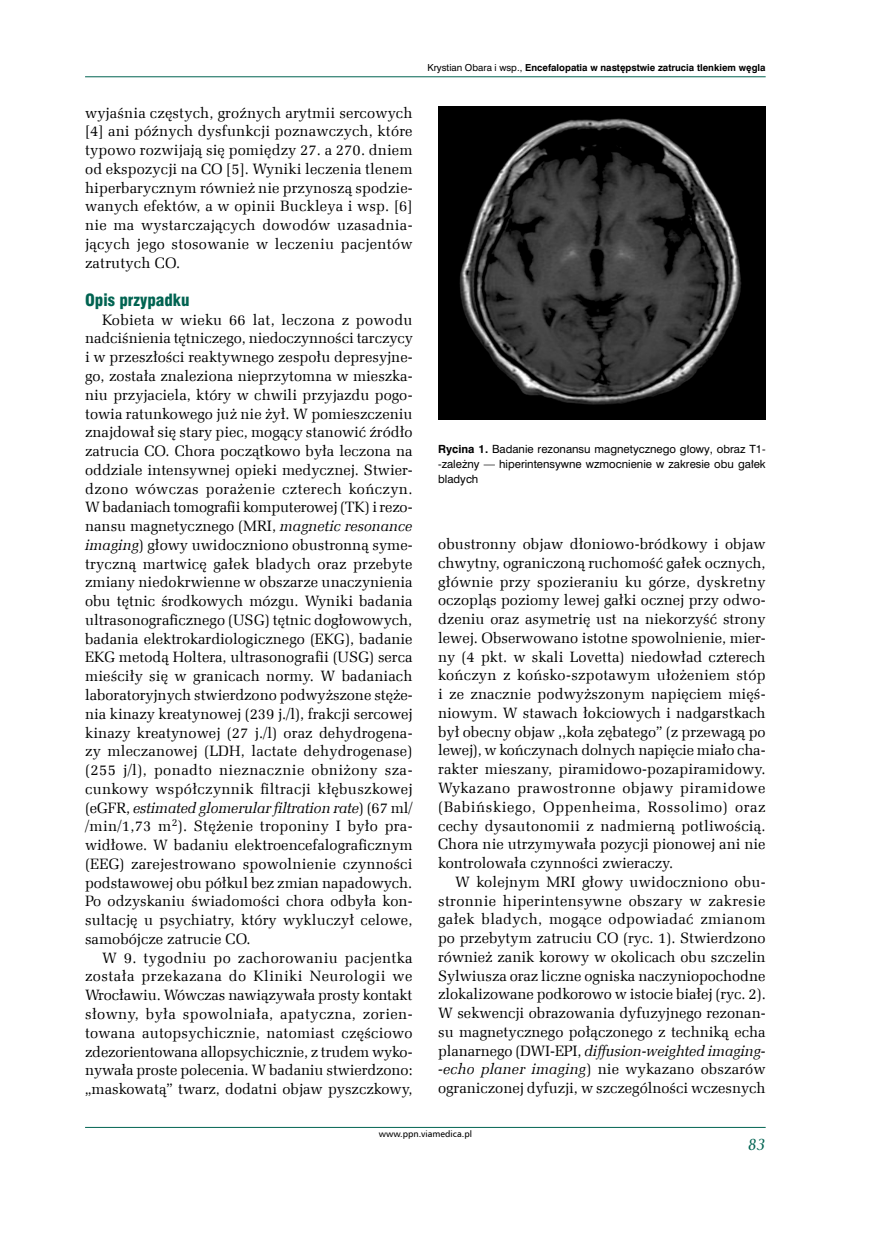
<style>
.page{position:relative;width:872px;height:1234px;background:#fff}
.page>*{position:absolute;margin:0;border:0;box-sizing:border-box;transform-origin:0 0}
._05_srodtytul{font:16.5px "Swis 721 Blk Cn EU";color:#006351}
.t1{font:italic 16.5px "Carmina Md PL";color:#006351;scale:.9 1}
._04_tekst{font:15px/18.8px "Zapf Ellipt EU";color:#000;text-align:justify}
._06_ryciny{font:10.5px/15px "Swis 721 PL";color:#000;text-align:justify}
.t2{font:700 9px "Swis 721 PL";color:#000}
.t3{font:9px "Humnst 777 EU";color:#000}
.s1{font-style:italic}
.s2{font-weight:400}
.s3{font-weight:700}
</style>
<div class="page">
<hr style="left:85px;top:76px;width:680px;height:1px;background:#006351">
<hr style="left:85px;top:1126px;width:680px;height:1px;background:#006351">
<img style="left:438px;top:106px;width:327px;height:313px">
<p class="_04_tekst" style="left:85px;top:103px;width:329px">wyjaśnia częstych, groźnych arytmii sercowych [4] ani późnych dysfunkcji poznawczych, które typowo rozwijają się pomiędzy 27. a 270. dniem od ekspozycji na CO [5]. Wyniki leczenia tlenem hiperbarycznym również nie przynoszą spodzie&shy;wanych efektów, a w opinii Buckleya i wsp. [6] nie ma wystarczających dowodów uzasadnia&shy;jących jego stosowanie w leczeniu pacjentów zatrutych CO.</p>
<p class="_05_srodtytul" style="left:85px;top:290px;width:106px">Opis przypadku</p>
<p class="_04_tekst" style="left:85px;top:310px;width:329px;text-indent:17px">Kobieta w wieku 66 lat, leczona z powodu nadciśnienia tętniczego, niedoczynności tarczycy i w przeszłości reaktywnego zespołu depresyjne&shy;go, została znaleziona nieprzytomna w mieszka&shy;niu przyjaciela, który w chwili przyjazdu pogo&shy;towia ratunkowego już nie żył. W pomieszczeniu znajdował się stary piec, mogący stanowić źródło zatrucia CO. Chora początkowo była leczona na oddziale intensywnej opieki medycznej. Stwier&shy;dzono wówczas porażenie czterech kończyn.<br>W badaniach tomografii komputerowej (TK) i rezo&shy;nansu magnetycznego (MRI, <span class="s1">magnetic resonance imaging</span>) głowy uwidoczniono obustronną syme&shy;tryczną martwicę gałek bladych oraz przebyte zmiany niedokrwienne w obszarze unaczynienia obu tętnic środkowych mózgu. Wyniki badania ultrasonograficznego (USG) tętnic dogłowowych, badania elektrokardiologicznego (EKG), badanie EKG metodą Holtera, ultrasonografii (USG) serca mieściły się w granicach normy. W badaniach laboratoryjnych stwierdzono podwyższone stęże&shy;nia kinazy kreatynowej (239 j./l), frakcji sercowej kinazy kreatynowej (27 j./l) oraz dehydrogena&shy;zy mleczanowej (LDH, lactate dehydrogenase) (255 j/l), ponadto nieznacznie obniżony sza&shy;cunkowy współczynnik filtracji kłębuszkowej (eGFR, <span class="s1">estimated glomerular filtration rate</span>) (67 ml/ /min/1,73 m<sup>2</sup>). Stężenie troponiny I było pra&shy;widłowe. W badaniu elektroencefalograficznym (EEG) zarejestrowano spowolnienie czynności podstawowej obu półkul bez zmian napadowych.<br>Po odzyskaniu świadomości chora odbyła kon&shy;sultację u psychiatry, który wykluczył celowe, samobójcze zatrucie CO.</p>
<p class="_04_tekst" style="left:85px;top:948px;width:329px;text-indent:17px">W 9. tygodniu po zachorowaniu pacjentka została przekazana do Kliniki Neurologii we Wrocławiu. Wówczas nawiązywała prosty kontakt słowny, była spowolniała, apatyczna, zorien&shy;towana autopsychicznie, natomiast częściowo zdezorientowana allopsychicznie, z trudem wyko&shy;nywała proste polecenia. W badaniu stwierdzono: „maskowatą” twarz, dodatni objaw pyszczkowy,</p>
<p class="t2" style="left:427px;top:62px;width:340px"><span class="s2">Krystian Obara i wsp.,</span> Encefalopatia w następstwie zatrucia tlenkiem węgla</p>
<p class="_06_ryciny" style="left:438px;top:441px;width:329px"><span class="s3">Rycina 1.</span> Badanie rezonansu magnetycznego głowy, obraz T1- -zależny — hiperintensywne wzmocnienie w zakresie obu gałek bladych</p>
<p class="_04_tekst" style="left:438px;top:534px;width:329px">obustronny objaw dłoniowo-bródkowy i objaw chwytny, ograniczoną ruchomość gałek ocznych, głównie przy spozieraniu ku górze, dyskretny oczopląs poziomy lewej gałki ocznej przy odwo&shy;dzeniu oraz asymetrię ust na niekorzyść strony lewej. Obserwowano istotne spowolnienie, mier&shy;ny (4 pkt. w skali Lovetta) niedowład czterech kończyn z końsko-szpotawym ułożeniem stóp i ze znacznie podwyższonym napięciem mięś&shy;niowym. W stawach łokciowych i nadgarstkach był obecny objaw ,,koła zębatego” (z przewagą po lewej), w kończynach dolnych napięcie miało cha&shy;rakter mieszany, piramidowo-pozapiramidowy.<br>Wykazano prawostronne objawy piramidowe (Babińskiego, Oppenheima, Rossolimo) oraz cechy dysautonomii z nadmierną potliwością.<br>Chora nie utrzymywała pozycji pionowej ani nie kontrolowała czynności zwieraczy.</p>
<p class="_04_tekst" style="left:438px;top:872px;width:329px;text-indent:17px">W kolejnym MRI głowy uwidoczniono obu&shy;stronnie hiperintensywne obszary w zakresie gałek bladych, mogące odpowiadać zmianom po przebytym zatruciu CO (ryc. 1). Stwierdzono również zanik korowy w okolicach obu szczelin Sylwiusza oraz liczne ogniska naczyniopochodne zlokalizowane podkorowo w istocie białej (ryc. 2).<br>W sekwencji obrazowania dyfuzyjnego rezonan&shy;su magnetycznego połączonego z techniką echa planarnego (DWI-EPI, <span class="s1">diffusion-weighted imaging--echo planer imaging</span>) nie wykazano obszarów ograniczonej dyfuzji, w szczególności wczesnych</p>
<p class="t3" style="left:379px;top:1127px;width:95px">www.ppn.viamedica.pl</p>
<p class="t1" style="left:748px;top:1134px;width:21px">83</p>
</div>
